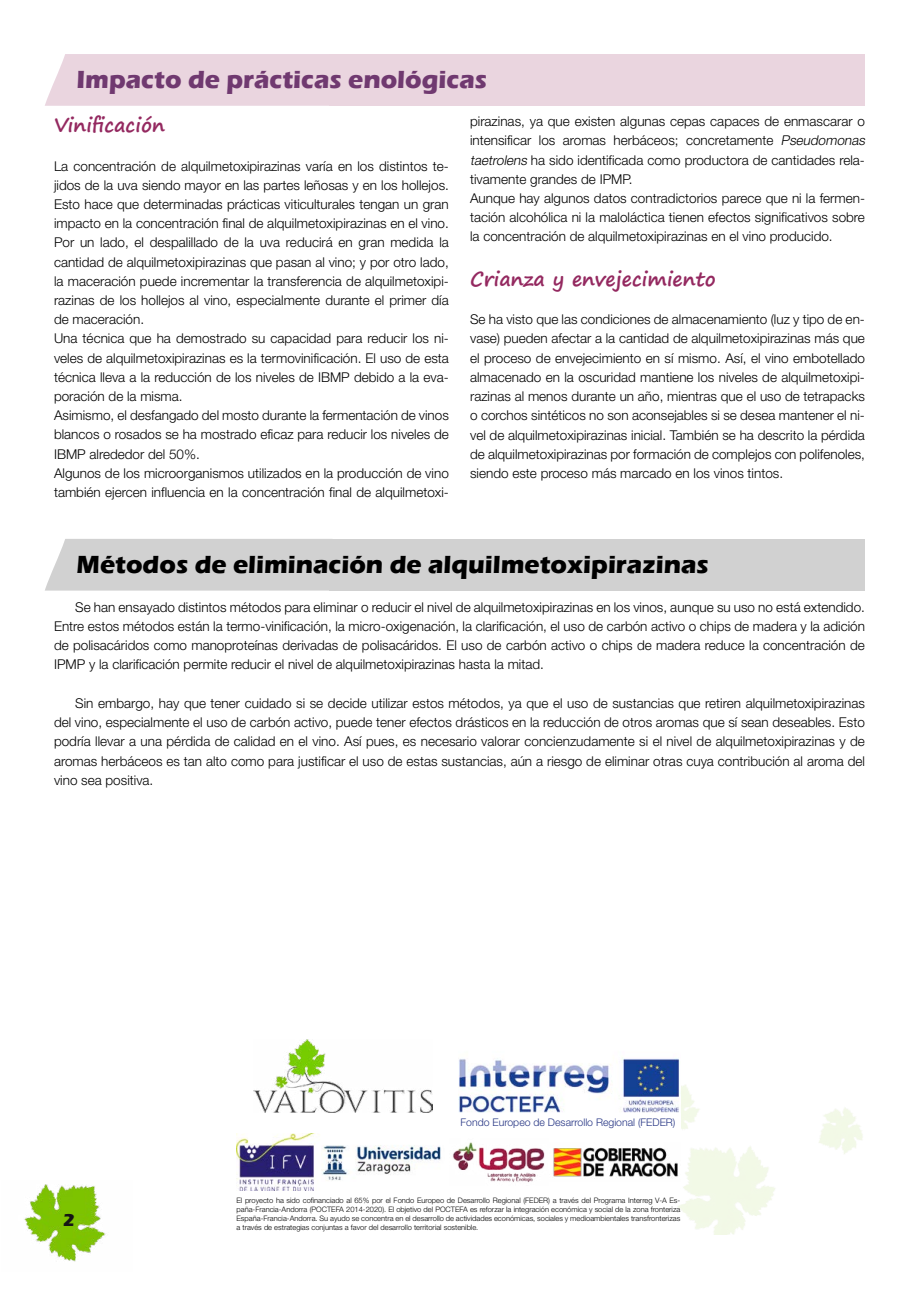
<style>
.page{position:relative;width:919px;height:1289px;background:#fff}
.page>*{position:absolute;margin:0;border:0;box-sizing:border-box;transform-origin:0 0}
.t1{font:700 25.5px "Eras ITC";color:#000}
.t2{font:700 25.5px "Eras ITC";color:#703970}
.t3{font:700 19.5px "Segoe Print";color:#942960}
.t4{font:700 18px "Eras ITC";color:#151515}
.t5{font:300 13.5px/19.2px "Helvetica Neue";color:#000;text-align:justify}
.t6{font:300 10.5px "Helvetica Neue";color:#253483}
.t7{font:300 7.5px/9px "Helvetica Neue";color:#000;text-align:justify}
.s1{font-style:italic}
</style>
<div class="page">
<img style="left:678px;top:1085px;width:185px;height:149px">
<div style="left:329px;top:539px;width:535px;height:51px;background:#d1d1d1"></div>
<div style="left:45px;top:539px;width:284px;height:51px;background:#d1d1d1"></div>
<div style="left:329px;top:54px;width:535px;height:52px;background:#ead5df"></div>
<div style="left:45px;top:54px;width:284px;height:52px;background:#ead5df"></div>
<img style="left:24px;top:1184px;width:82px;height:78px">
<img style="left:254px;top:1039px;width:178px;height:72px">
<img style="left:458px;top:1058px;width:222px;height:73px">
<img style="left:236px;top:1133px;width:205px;height:57px">
<img style="left:453px;top:1142px;width:92px;height:40px">
<img style="left:553px;top:1142px;width:127px;height:39px">
<h1 class="t2" style="left:77px;top:65px;width:412px">Impacto de prácticas enológicas</h1>
<h2 class="t3" style="left:54px;top:107px;width:112px">Vinificación</h2>
<p class="t5" style="left:54px;top:156px;width:396px;text-align:left">La concentración de alquilmetoxipirazinas varía en los distintos te&shy;jidos de la uva siendo mayor en las partes leñosas y en los hollejos.<br>Esto hace que determinadas prácticas viticulturales tengan un gran impacto en la concentración final de alquilmetoxipirazinas en el vino.<br>Por un lado, el despalillado de la uva reducirá en gran medida la cantidad de alquilmetoxipirazinas que pasan al vino; y por otro lado, la maceración puede incrementar la transferencia de alquilmetoxipi&shy;razinas de los hollejos al vino, especialmente durante el primer día de maceración.<br>Una técnica que ha demostrado su capacidad para reducir los ni&shy;veles de alquilmetoxipirazinas es la termovinificación. El uso de esta técnica lleva a la reducción de los niveles de IBMP debido a la eva&shy;poración de la misma.<br>Asimismo, el desfangado del mosto durante la fermentación de vinos blancos o rosados se ha mostrado eficaz para reducir los niveles de IBMP alrededor del 50%.<br>Algunos de los microorganismos utilizados en la producción de vino también ejercen influencia en la concentración final de alquilmetoxi-</p>
<p class="t5" style="left:470px;top:111px;width:399px;text-align:left">pirazinas, ya que existen algunas cepas capaces de enmascarar o intensificar los aromas herbáceos; concretamente <span class="s1">Pseudomonas taetrolens</span> ha sido identificada como productora de cantidades rela&shy;tivamente grandes de IPMP.<br>Aunque hay algunos datos contradictorios parece que ni la fermen&shy;tación alcohólica ni la maloláctica tienen efectos significativos sobre la concentración de alquilmetoxipirazinas en el vino producido.</p>
<h2 class="t3" style="left:470px;top:261px;width:247px">Crianza y envejecimiento</h2>
<p class="t5" style="left:470px;top:309px;width:396px">Se ha visto que las condiciones de almacenamiento (luz y tipo de en&shy;vase) pueden afectar a la cantidad de alquilmetoxipirazinas más que el proceso de envejecimiento en sí mismo. Así, el vino embotellado almacenado en la oscuridad mantiene los niveles de alquilmetoxipi&shy;razinas al menos durante un año, mientras que el uso de tetrapacks o corchos sintéticos no son aconsejables si se desea mantener el ni&shy;vel de alquilmetoxipirazinas inicial. También se ha descrito la pérdida de alquilmetoxipirazinas por formación de complejos con polifenoles, siendo este proceso más marcado en los vinos tintos.</p>
<h1 class="t1" style="left:77px;top:550px;width:633px">Métodos de eliminación de alquilmetoxipirazinas</h1>
<p class="t5" style="left:54px;top:597px;width:812px;text-indent:21px">Se han ensayado distintos métodos para eliminar o reducir el nivel de alquilmetoxipirazinas en los vinos, aunque su uso no está extendido.<br>Entre estos métodos están la termo-vinificación, la micro-oxigenación, la clarificación, el uso de carbón activo o chips de madera y la adición de polisacáridos como manoproteínas derivadas de polisacáridos. El uso de carbón activo o chips de madera reduce la concentración de IPMP y la clarificación permite reducir el nivel de alquilmetoxipirazinas hasta la mitad.</p>
<p class="t5" style="left:54px;top:693px;width:812px;text-indent:21px">Sin embargo, hay que tener cuidado si se decide utilizar estos métodos, ya que el uso de sustancias que retiren alquilmetoxipirazinas del vino, especialmente el uso de carbón activo, puede tener efectos drásticos en la reducción de otros aromas que sí sean deseables. Esto podría llevar a una pérdida de calidad en el vino. Así pues, es necesario valorar concienzudamente si el nivel de alquilmetoxipirazinas y de aromas herbáceos es tan alto como para justificar el uso de estas sustancias, aún a riesgo de eliminar otras cuya contribución al aroma del vino sea positiva.</p>
<h3 class="t4" style="left:63px;top:1209px;width:13px">2</h3>
<p class="t6" style="left:460px;top:1115px;width:216px">Fondo Europeo de Desarrollo Regional (FEDER)</p>
<p class="t7" style="left:236px;top:1195px;width:445px">El proyecto ha sido cofinanciado al 65% por el Fondo Europeo de Desarrollo Regional (FEDER) a través del Programa Interreg V-A Es&shy;paña-Francia-Andorra (POCTEFA 2014-2020). El objetivo del POCTEFA es reforzar la integración económica y social de la zona fronteriza España-Francia-Andorra. Su ayudo se concentra en el desarrollo de actividades económicas, sociales y medioambientales transfronterizas a través de estrategias conjuntas a favor del desarrollo territorial sostenible.</p>
</div>
